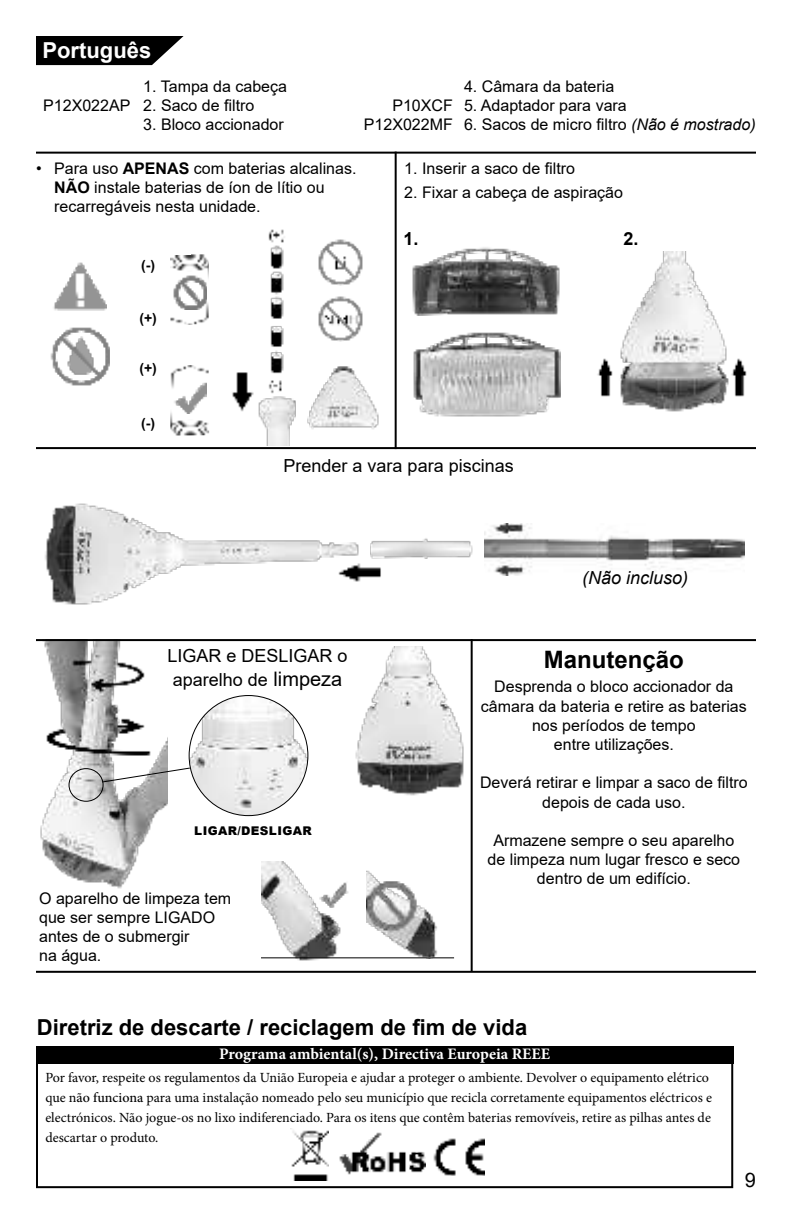
<style>
.page{position:relative;width:792px;height:1224px;background:#fff}
.page>*{position:absolute;margin:0;border:0;box-sizing:border-box;transform-origin:0 0}
.t1{font:700 24px "Arial";color:#000}
.t2{font:700 22px "Arial";color:#000}
.t3{font:700 22px "Arial";color:#fff}
.t4{font:20px "Arial";color:#000}
.t5{font:18px/24px "Arial";color:#000}
.t6{font:italic 18px "Arial";color:#000}
.t7{font:700 18px "Arial";color:#000}
.t8{font:16px/19.2px "Arial";color:#000;text-align:center}
.t9{font:700 16px "Minion Pro";color:#fff}
.t10{font:14px/20px "Minion Pro";color:#000}
.t11{font:700 14px "Arial";color:#000}
.t12{font:900 12px "Arial";letter-spacing:.035em;color:#000}
.s1{font-style:italic}
.s2{font-weight:700}
.s3{font-size:20px}
.s4{font-weight:500}
</style>
<div class="page">
<img style="left:36px;top:641px;width:132px;height:248px">
<hr style="left:36px;top:152px;width:720px;height:2px;background:#000">
<svg style="left:36px;top:36px;width:148px;height:29px"></svg>
<hr style="left:395px;top:152px;width:2px;height:297px;background:#000">
<hr style="left:36px;top:447px;width:720px;height:2px;background:#000">
<hr style="left:36px;top:639px;width:720px;height:2px;background:#000">
<hr style="left:36px;top:971px;width:720px;height:2px;background:#000">
<hr style="left:471px;top:639px;width:2px;height:333px;background:#000">
<img style="left:412px;top:247px;width:148px;height:69px">
<img style="left:413px;top:332px;width:147px;height:85px">
<img style="left:597px;top:358px;width:12px;height:39px">
<img style="left:735px;top:358px;width:12px;height:39px">
<img style="left:355px;top:646px;width:109px;height:150px">
<img style="left:261px;top:861px;width:91px;height:100px">
<hr style="left:261px;top:957px;width:193px;height:1px;background:#000">
<img style="left:366px;top:870px;width:83px;height:88px">
<div style="left:69px;top:768px;width:35px;height:34px;border:1px solid #000;border-radius:50%"></div>
<svg style="left:101px;top:767px;width:88px;height:16px"></svg>
<img style="left:189px;top:696px;width:119px;height:120px">
<img style="left:45px;top:503px;width:314px;height:102px">
<img style="left:370px;top:538px;width:103px;height:20px">
<img style="left:332px;top:558px;width:63px;height:33px">
<img style="left:484px;top:524px;width:260px;height:51px">
<div style="left:36px;top:1046px;width:697px;height:142px;border:2px solid #000"></div>
<img style="left:291px;top:1130px;width:37px;height:50px">
<img style="left:433px;top:1138px;width:52px;height:38px">
<img style="left:339px;top:1132px;width:86px;height:43px">
<div style="left:36px;top:1046px;width:697px;height:18px;background:#000"></div>
<img style="left:609px;top:252px;width:126px;height:160px">
<img style="left:232px;top:229px;width:147px;height:217px">
<img style="left:170px;top:254px;width:39px;height:71px">
<img style="left:170px;top:365px;width:39px;height:71px">
<img style="left:173px;top:380px;width:33px;height:33px">
<img style="left:173px;top:275px;width:33px;height:35px">
<img style="left:53px;top:262px;width:54px;height:48px">
<img style="left:50px;top:327px;width:60px;height:59px">
<img style="left:315px;top:238px;width:48px;height:47px">
<img style="left:315px;top:295px;width:48px;height:47px">
<h2 class="t3" style="left:43px;top:42px;width:110px">Português</h2>
<p class="t8" style="left:143px;top:78px;width:145px">1. Tampa da cabeça</p>
<p class="t8" style="left:143px;top:96px;width:113px">2. Saco de filtro</p>
<p class="t8" style="left:143px;top:117px;width:142px">3. Bloco accionador</p>
<p class="t8" style="left:43px;top:97px;width:89px">P12X022AP</p>
<p class="t8" style="left:364px;top:97px;width:90px;text-align:right">P10XCF<br>P12X022MF</p>
<p class="t8" style="left:464px;top:78px;width:152px">4. Câmara da bateria</p>
<p class="t8" style="left:464px;top:97px;width:164px">5. Adaptador para vara</p>
<p class="t8" style="left:464px;top:115px;width:293px">6. Sacos de micro filtro <span class="s1">(Não é mostrado)</span></p>
<p class="t8" style="left:54px;top:160px;width:304px;text-align:left;text-indent:-18px">• Para uso <span class="s2">APENAS</span> com baterias alcalinas.<br><span class="s2">NÃO</span> instale baterias de íon de lítio ou recarregáveis nesta unidade.</p>
<p class="t11" style="left:141px;top:260px;width:15px">(-)</p>
<p class="t11" style="left:139px;top:312px;width:19px">(+)</p>
<p class="t11" style="left:139px;top:363px;width:19px">(+)</p>
<p class="t11" style="left:141px;top:418px;width:15px">(-)</p>
<p class="t8" style="left:404px;top:158px;width:172px">1. Inserir a saco de filtro</p>
<p class="t8" style="left:404px;top:184px;width:220px">2. Fixar a cabeça de aspiração</p>
<p class="t7" style="left:403px;top:232px;width:17px">1.</p>
<p class="t7" style="left:623px;top:232px;width:17px">2.</p>
<p class="t5" style="left:284px;top:455px;width:232px">Prender a vara para piscinas</p>
<p class="t6" style="left:582px;top:571px;width:108px">(Não incluso)</p>
<p class="t5" style="left:168px;top:645px;width:182px">LIGAR e DESLIGAR o aparelho de <span class="s3">limpeza</span></p>
<p class="t12" style="left:194px;top:824px;width:119px">LIGAR/DESLIGAR</p>
<p class="t8" style="left:39px;top:890px;width:194px;text-align:left">O aparelho de limpeza tem que ser sempre LIGADO antes de o submergir<br>na água.</p>
<h1 class="t1" style="left:544px;top:650px;width:142px">Manutenção</h1>
<p class="t8" style="left:481px;top:679px;width:267px">Desprenda o bloco accionador da câmara da bateria e retire as baterias nos períodos de tempo<br>entre utilizações.</p>
<p class="t8" style="left:480px;top:773px;width:269px">Deverá retirar e limpar a saco de filtro depois de cada uso.</p>
<p class="t8" style="left:488px;top:832px;width:254px">Armazene sempre o seu aparelho de limpeza num lugar fresco e seco dentro de um edifício.</p>
<h2 class="t2" style="left:37px;top:1012px;width:492px">Diretriz de descarte / reciclagem de fim de vida</h2>
<p class="t9" style="left:219px;top:1048px;width:333px">Programa ambiental(s), Directiva Europeia REEE</p>
<p class="t10" style="left:45px;top:1069px;width:668px">Por favor, respeite os regulamentos da União Europeia e ajudar a proteger o ambiente. Devolver o equipamento elétrico que n<span class="s4">ão funciona</span> para uma instalação nomeado pelo seu município que recicla corretamente equipamentos eléctricos e electrónicos. Não jogue-os no lixo indiferenciado. Para os itens que contêm baterias removíveis, retire as pilhas antes de descartar o produto.</p>
<p class="t4" style="left:745px;top:1172px;width:13px">9</p>
</div>
